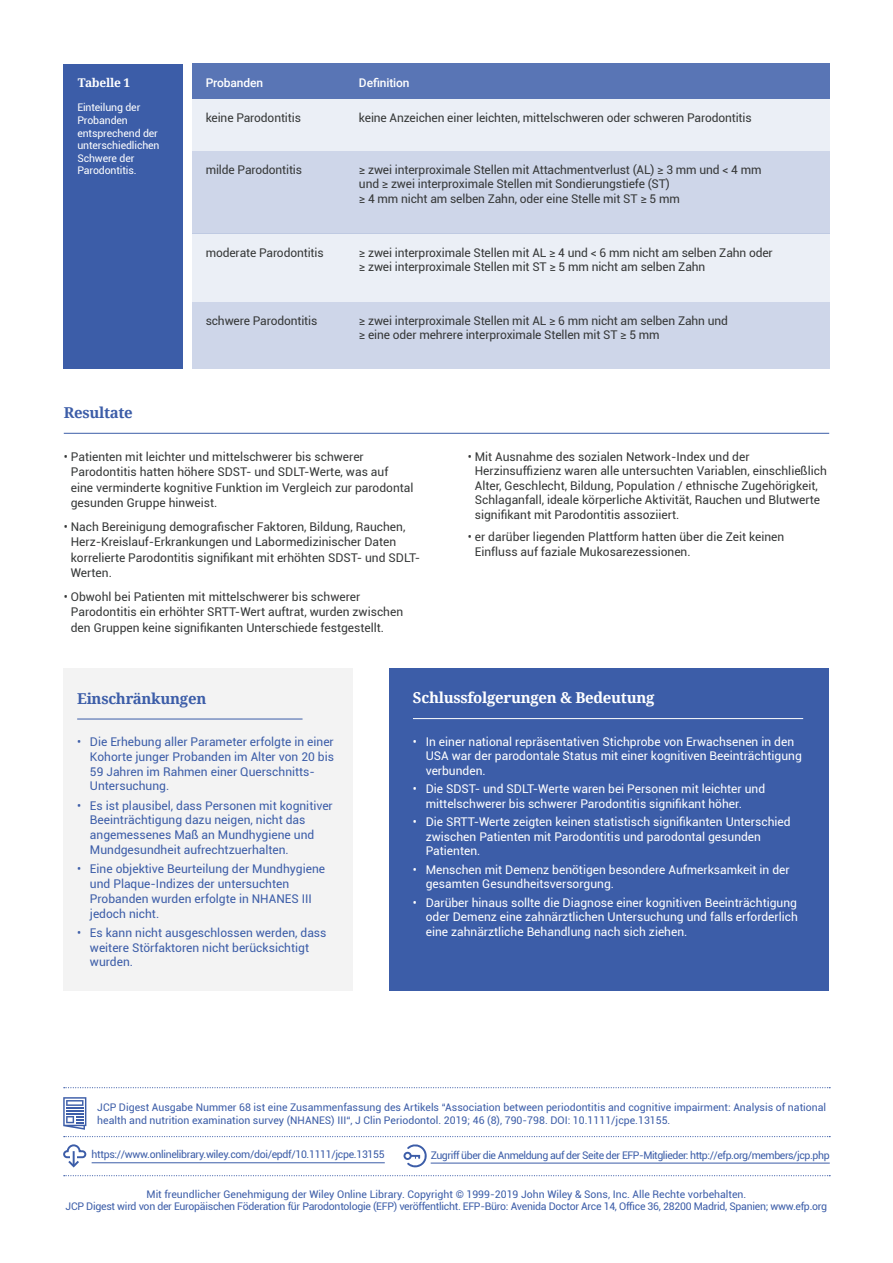
<style>
.page{position:relative;width:893px;height:1263px;background:#fff}
.page>*{position:absolute;margin:0;border:0;box-sizing:border-box;transform-origin:0 0}
.t1{font:700 15px "Noto Serif";letter-spacing:-.02em;color:#fff}
.t2{font:700 15px "Noto Serif";letter-spacing:-.02em;color:#3c5da8}
.t3{font:12px/15.3px "Roboto";color:#363838}
.t4{font:12px/14.4px "Roboto";color:#fff}
.t5{font:12px/14.9px "Roboto";color:#3c5da8}
.t6{font:500 12px "Roboto";letter-spacing:-.01em;color:#fff}
.t7{font:700 12px "Noto Serif";letter-spacing:-.02em;color:#fff}
.t8{font:10.5px/12.6px "Roboto";letter-spacing:-.025em;color:#3c5da8;text-align:center}
.t9{font:10.5px/12.6px "Roboto";color:#3c5da8}
.t10{font:10.5px "Roboto";letter-spacing:-.04em;color:#3c5da8}
.t11{font:10.5px/12.6px "Roboto";letter-spacing:-.01em;color:#fff}
.t12{font:10.5px "Roboto";letter-spacing:-.03em;color:#3c5da8}
</style>
<div class="page">
<div style="left:64px;top:64px;width:119px;height:305px;background:#3c5da8"></div>
<div style="left:192px;top:151px;width:637px;height:83px;background:#ced6e9"></div>
<div style="left:192px;top:64px;width:637px;height:35px;background:#5975b5"></div>
<div style="left:192px;top:99px;width:637px;height:52px;background:#ebeff6"></div>
<div style="left:192px;top:234px;width:637px;height:68px;background:#ebeff6"></div>
<div style="left:192px;top:302px;width:637px;height:67px;background:#ced6e9"></div>
<svg style="left:64px;top:1175px;width:766px;height:1px"></svg>
<svg style="left:64px;top:1087px;width:766px;height:1px"></svg>
<svg style="left:63px;top:1097px;width:23px;height:33px"></svg>
<svg style="left:64px;top:1136px;width:766px;height:1px"></svg>
<hr style="left:92px;top:1162px;width:293px;height:1px;background:#3c5da8">
<svg style="left:63px;top:1144px;width:24px;height:24px"></svg>
<hr style="left:64px;top:433px;width:765px;height:1px;background:#3c5da8">
<div style="left:64px;top:668px;width:289px;height:323px;background:#f3f3f3"></div>
<hr style="left:77px;top:719px;width:226px;height:1px;background:#3c5da8">
<div style="left:389px;top:668px;width:440px;height:323px;background:#3c5da8"></div>
<hr style="left:413px;top:718px;width:390px;height:1px;background:#fff">
<hr style="left:431px;top:1163px;width:399px;height:1px;background:#3c5da8">
<svg style="left:403px;top:1144px;width:24px;height:24px"></svg>
<p class="t7" style="left:78px;top:75px;width:54px">Tabelle 1</p>
<p class="t11" style="left:77px;top:101px;width:84px">Einteilung der<br>Probanden entsprechend der unterschiedlichen<br>Schwere der<br>Parodontitis.</p>
<p class="t2" style="left:64px;top:402px;width:71px">Resultate</p>
<p class="t6" style="left:206px;top:74px;width:59px">Probanden</p>
<p class="t6" style="left:359px;top:74px;width:52px">Definition</p>
<p class="t3" style="left:206px;top:110px;width:97px">keine Parodontitis</p>
<p class="t3" style="left:359px;top:110px;width:394px">keine Anzeichen einer leichten, mittelschweren oder schweren Parodontitis</p>
<p class="t3" style="left:206px;top:161px;width:98px">milde Parodontitis</p>
<p class="t3" style="left:359px;top:162px;width:404px;line-height:14.4px">≥ zwei interproximale Stellen mit Attachmentverlust (AL) ≥ 3 mm und &lt; 4 mm und ≥ zwei interproximale Stellen mit Sondierungstiefe (ST)</p>
<p class="t3" style="left:359px;top:190px;width:322px">≥ 4 mm nicht am selben Zahn, oder eine Stelle mit ST ≥ 5 mm</p>
<p class="t3" style="left:206px;top:244px;width:120px">moderate Parodontitis</p>
<p class="t3" style="left:359px;top:244px;width:415px">≥ zwei interproximale Stellen mit AL ≥ 4 und &lt; 6 mm nicht am selben Zahn oder</p>
<p class="t3" style="left:359px;top:259px;width:348px">≥ zwei interproximale Stellen mit ST ≥ 5 mm nicht am selben Zahn</p>
<p class="t3" style="left:206px;top:313px;width:113px">schwere Parodontitis</p>
<p class="t3" style="left:359px;top:313px;width:371px;line-height:14.4px">≥ zwei interproximale Stellen mit AL ≥ 6 mm nicht am selben Zahn und ≥ eine oder mehrere interproximale Stellen mit ST ≥ 5 mm</p>
<p class="t3" style="left:71px;top:448px;width:344px;text-indent:-7px">• Patienten mit leichter und mittelschwerer bis schwerer Parodontitis hatten höhere SDST- und SDLT-Werte, was auf eine verminderte kognitive Funktion im Vergleich zur parodontal gesunden Gruppe hinweist.</p>
<p class="t3" style="left:71px;top:518px;width:351px;text-indent:-7px">• Nach Bereinigung demografischer Faktoren, Bildung, Rauchen, Herz-Kreislauf-Erkrankungen und Labormedizinischer Daten korrelierte Parodontitis signifikant mit erhöhten SDST- und SDLT-Werten.</p>
<p class="t3" style="left:71px;top:588px;width:334px;text-indent:-7px">• Obwohl bei Patienten mit mittelschwerer bis schwerer<br>Parodontitis ein erhöhter SRTT-Wert auftrat, wurden zwischen den Gruppen keine signifikanten Unterschiede festgestellt.</p>
<p class="t3" style="left:475px;top:449px;width:354px;line-height:14.4px;text-indent:-7px">• Mit Ausnahme des sozialen Network-Index und der Herzinsuffizienz waren alle untersuchten Variablen, einschließlich Alter, Geschlecht, Bildung, Population / ethnische Zugehörigkeit, Schlaganfall, ideale körperliche Aktivität, Rauchen und Blutwerte signifikant mit Parodontitis assoziiert.</p>
<p class="t3" style="left:475px;top:529px;width:311px;line-height:14.4px;text-indent:-7px">• er darüber liegenden Plattform hatten über die Zeit keinen<br>Einfluss auf faziale Mukosarezessionen.</p>
<p class="t2" style="left:77px;top:688px;width:131px">Einschränkungen</p>
<p class="t5" style="left:90px;top:734px;width:246px;text-indent:-13px">• Die Erhebung aller Parameter erfolgte in einer Kohorte junger Probanden im Alter von 20 bis 59 Jahren im Rahmen einer Querschnitts-Untersuchung.</p>
<p class="t5" style="left:90px;top:797px;width:244px;text-indent:-13px">• Es ist plausibel, dass Personen mit kognitiver Beeinträchtigung dazu neigen, nicht das angemessenes Maß an Mundhygiene und Mundgesundheit aufrechtzuerhalten.</p>
<p class="t5" style="left:90px;top:861px;width:237px;text-indent:-13px">• Eine objektive Beurteilung der Mundhygiene und Plaque-Indizes der untersuchten Probanden wurden erfolgte in NHANES III jedoch nicht.</p>
<p class="t5" style="left:90px;top:924px;width:238px;text-indent:-13px">• Es kann nicht ausgeschlossen werden, dass weitere Störfaktoren nicht berücksichtigt wurden.</p>
<p class="t1" style="left:413px;top:687px;width:243px">Schlussfolgerungen &amp; Bedeutung</p>
<p class="t4" style="left:426px;top:734px;width:378px;text-indent:-13px">• In einer national repräsentativen Stichprobe von Erwachsenen in den<br>USA war der parodontale Status mit einer kognitiven Beeinträchtigung verbunden.</p>
<p class="t4" style="left:426px;top:781px;width:341px;text-indent:-13px">• Die SDST- und SDLT-Werte waren bei Personen mit leichter und mittelschwerer bis schwerer Parodontitis signifikant höher.</p>
<p class="t4" style="left:426px;top:814px;width:366px;text-indent:-13px">• Die SRTT-Werte zeigten keinen statistisch signifikanten Unterschied zwischen Patienten mit Parodontitis und parodontal gesunden<br>Patienten.</p>
<p class="t4" style="left:426px;top:862px;width:365px;text-indent:-13px">• Menschen mit Demenz benötigen besondere Aufmerksamkeit in der gesamten Gesundheitsversorgung.</p>
<p class="t4" style="left:426px;top:895px;width:374px;text-align:justify;text-indent:-13px">• Darüber hinaus sollte die Diagnose einer kognitiven Beeinträchtigung oder Demenz eine zahnärztlichen Untersuchung und falls erforderlich eine zahnärztliche Behandlung nach sich ziehen.</p>
<p class="t9" style="left:97px;top:1101px;width:730px">JCP Digest Ausgabe Nummer 68 ist eine Zusammenfassung des Artikels “Association between periodontitis and cognitive impairment: Analysis of national health and nutrition examination survey (NHANES) III“, J Clin Periodontol. 2019; 46 (8), 790-798. DOI: 10.1111/jcpe.13155.</p>
<p class="t12" style="left:92px;top:1147px;width:295px">https://www.onlinelibrary.wiley.com/doi/epdf/10.1111/jcpe.13155</p>
<p class="t10" style="left:431px;top:1147px;width:400px">Zugriff über die Anmeldung auf der Seite der EFP-Mitglieder: http://efp.org/members/jcp.php</p>
<p class="t8" style="left:66px;top:1187px;width:763px">Mit freundlicher Genehmigung der Wiley Online Library. Copyright © 1999-2019 John Wiley &amp; Sons, Inc. Alle Rechte vorbehalten.<br>JCP Digest wird von der Europäischen Föderation für Parodontologie (EFP) veröffentlicht. EFP-Büro: Avenida Doctor Arce 14, Office 36, 28200 Madrid, Spanien; www.efp.org</p>
</div>
